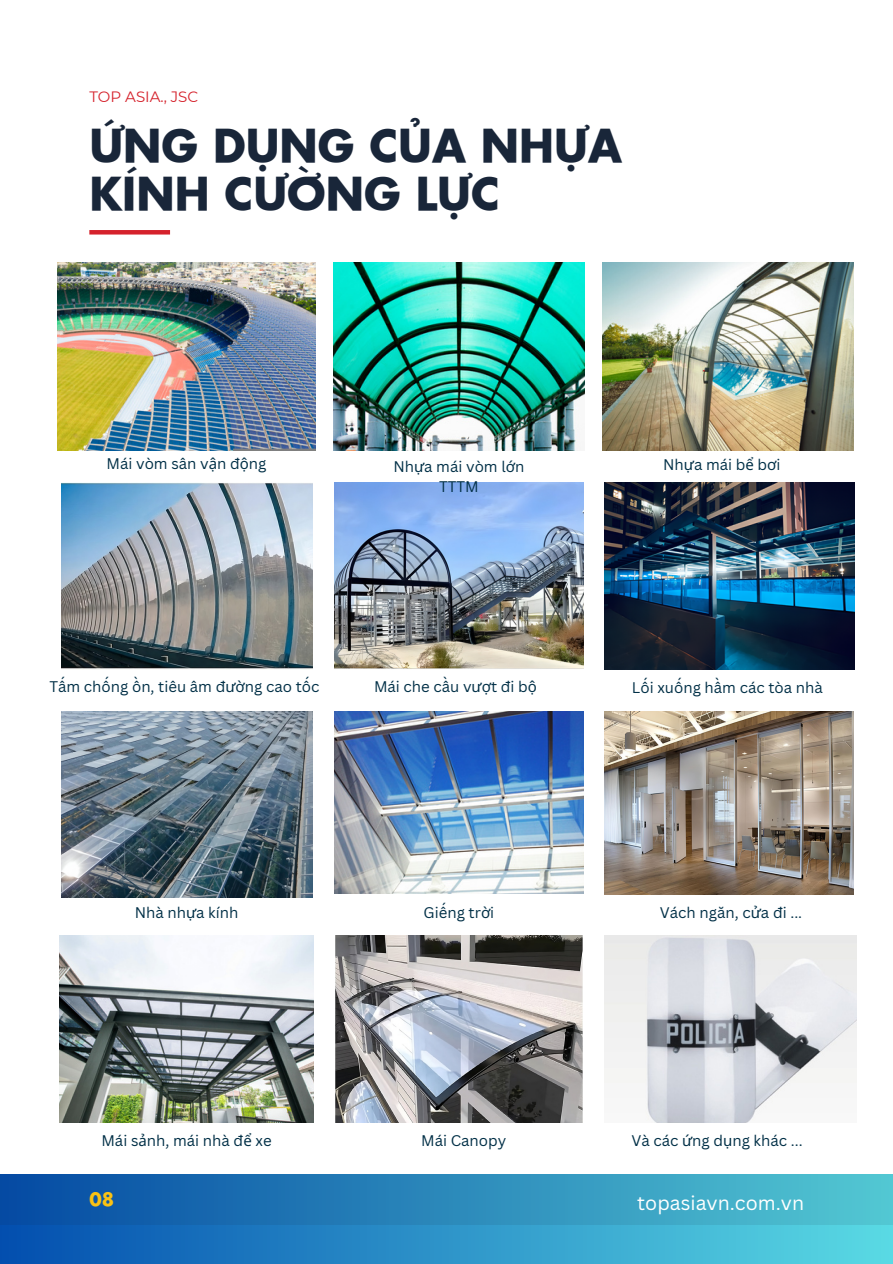
<style>
.page{position:relative;width:893px;height:1264px;background:#fff}
.page>*{position:absolute;margin:0;border:0;box-sizing:border-box;transform-origin:0 0}
.t1{font:700 43.5px/48.3px "SFU Futura";color:#192639}
.t2{font:19.5px "Canva Sans";color:#fff}
.t3{font:700 18px "SFU Futura";color:#fac213}
.t4{font:15px/20.2px "Canva Sans";color:#023047;text-align:center}
.t5{font:15px "Montserrat";color:#d5222c}
.s1{font-family:"Noto Sans"}
</style>
<div class="page">
<div style="left:0;top:1174px;width:892px;height:89px;background:linear-gradient(to right,#034eae,#59d9e3)"></div>
<div style="left:0;top:1174px;width:892px;height:50px;background:linear-gradient(to right,#044aa2,#53c8d3)"></div>
<hr style="left:89px;top:230px;width:81px;height:4px;background:#d5222c">
<img style="left:604px;top:935px;width:252px;height:186px">
<img style="left:334px;top:482px;width:249px;height:187px">
<img style="left:604px;top:482px;width:250px;height:187px">
<img style="left:62px;top:482px;width:251px;height:187px">
<img style="left:335px;top:935px;width:247px;height:186px">
<img style="left:603px;top:263px;width:250px;height:187px">
<img style="left:333px;top:263px;width:251px;height:187px">
<img style="left:60px;top:935px;width:253px;height:186px">
<img style="left:334px;top:711px;width:249px;height:182px">
<img style="left:57px;top:263px;width:259px;height:187px">
<img style="left:604px;top:711px;width:249px;height:183px">
<img style="left:62px;top:711px;width:251px;height:186px">
<p class="t5" style="left:89px;top:88px;width:110px">TOP ASIA., JSC</p>
<p class="t1" style="left:89px;top:118px;width:534px">ỨNG DỤNG CỦA NHỰA<br>KÍNH CƯỜNG LỰC</p>
<p class="t4" style="left:106px;top:453px;width:161px">Mái vòm sân v<span class="s1">ậ</span>n đ<span class="s1">ộ</span>ng</p>
<p class="t4" style="left:663px;top:454px;width:119px">Nh<span class="s1">ự</span>a mái b<span class="s1">ể</span> b<span class="s1">ơ</span>i</p>
<p class="t4" style="left:393px;top:456px;width:132px">Nh<span class="s1">ự</span>a mái vòm l<span class="s1">ớ</span>n<br>TTTM</p>
<p class="t4" style="left:49px;top:675px;width:271px">Tấm chống ồn, tiêu âm đ<span class="s1">ườ</span>ng cao tốc</p>
<p class="t4" style="left:374px;top:675px;width:164px">Mái che cầu v<span class="s1">ượ</span>t đi b<span class="s1">ộ</span></p>
<p class="t4" style="left:632px;top:676px;width:192px">Lối xuống hầm các tòa nhà</p>
<p class="t4" style="left:135px;top:901px;width:105px">Nhà nh<span class="s1">ự</span>a kính</p>
<p class="t4" style="left:423px;top:901px;width:72px">Giếếng tr<span class="s1">ờ</span>i</p>
<p class="t4" style="left:660px;top:901px;width:144px">Vách ngăn, c<span class="s1">ử</span>a đi ...</p>
<p class="t4" style="left:101px;top:1129px;width:172px">Mái s<span class="s1">ả</span>nh, mái nhà đ<span class="s1">ể</span> xe</p>
<p class="t4" style="left:421px;top:1129px;width:87px">Mái Canopy</p>
<p class="t3" style="left:89px;top:1184px;width:26px">08</p>
<p class="t4" style="left:631px;top:1129px;width:173px">Và các <span class="s1">ứ</span>ng d<span class="s1">ụ</span>ng khác ...</p>
<p class="t2" style="left:637px;top:1189px;width:168px">topasiavn.com.vn</p>
</div>
